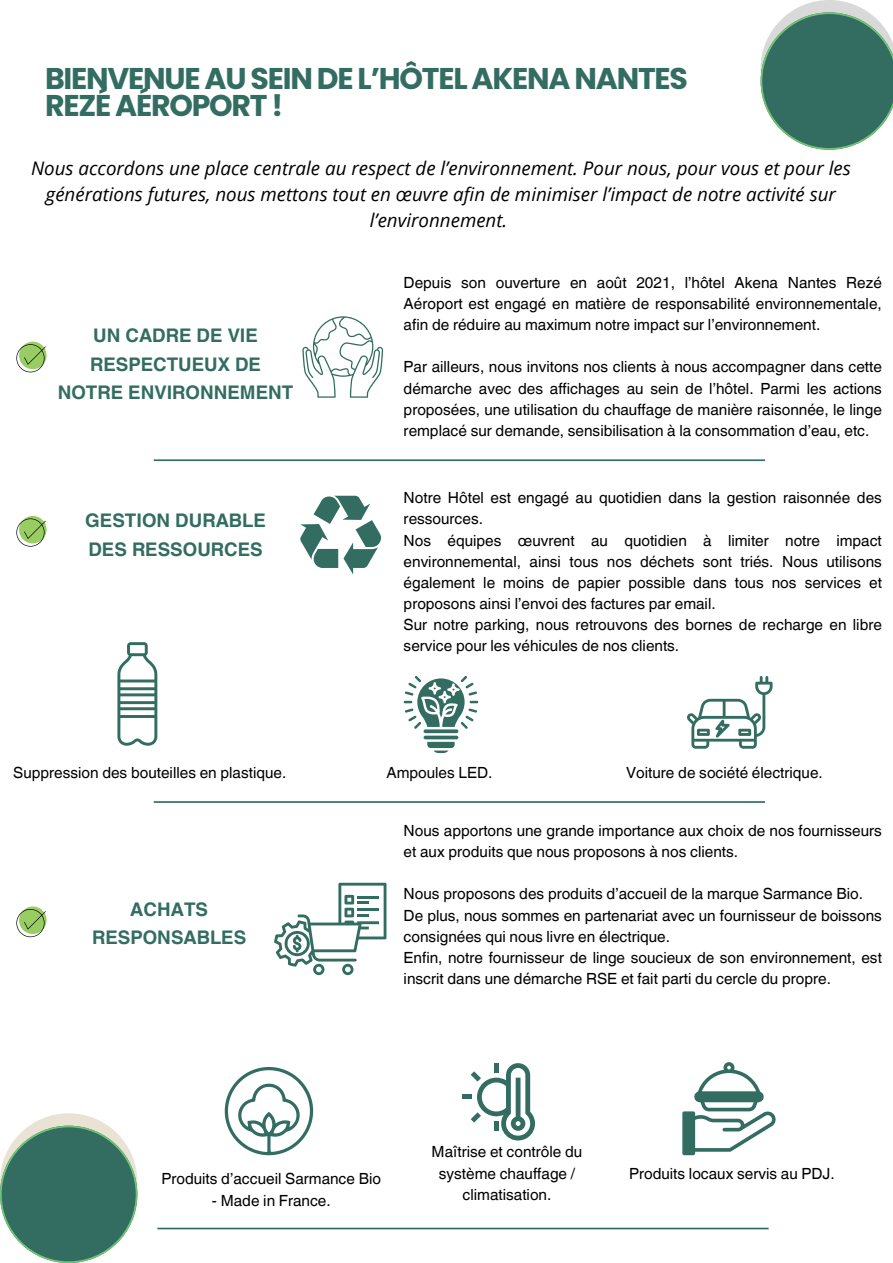
<style>
.page{position:relative;width:893px;height:1263px;background:#fff}
.page>*{position:absolute;margin:0;border:0;box-sizing:border-box;transform-origin:0 0}
.t1{font:700 30px/27px "Poppins";letter-spacing:-.04em;color:#336d61}
.t2{font:italic 18.75px/25.9px "Open Sans";color:#000;text-align:center}
.t3{font:700 18.75px/28.7px "Helvetica World";color:#336d61;text-align:center}
.t4{font:15.38px/21.1px "Helvetica World";color:#000}
</style>
<div class="page">
<div style="left:19px;top:342px;width:28px;height:27px;background:#99cc63;border-radius:50%"></div>
<svg style="left:16px;top:344px;width:30px;height:28px"></svg>
<hr style="left:154px;top:459px;width:611px;height:2px;background:#336d61">
<hr style="left:154px;top:801px;width:611px;height:2px;background:#336d61">
<div style="left:19px;top:516px;width:28px;height:27px;background:#99cc63;border-radius:50%"></div>
<svg style="left:16px;top:518px;width:30px;height:29px"></svg>
<hr style="left:157px;top:1228px;width:611px;height:1px;background:#336d61">
<svg style="left:19px;top:906px;width:28px;height:28px"></svg>
<svg style="left:16px;top:909px;width:30px;height:28px"></svg>
<svg style="left:760px;top:0;width:133px;height:150px"></svg>
<div style="left:0;top:1113px;width:137px;height:137px;background:#ebe2d6;border-radius:50%"></div>
<svg style="left:0;top:1125px;width:137px;height:138px"></svg>
<svg style="left:302px;top:316px;width:81px;height:82px"></svg>
<svg style="left:300px;top:496px;width:81px;height:78px"></svg>
<svg style="left:117px;top:642px;width:40px;height:104px"></svg>
<svg style="left:423px;top:729px;width:35px;height:4px"></svg>
<hr style="left:423px;top:736px;width:35px;height:3px;background:#336d61;border-radius:2px">
<svg style="left:427px;top:742px;width:28px;height:11px"></svg>
<svg style="left:404px;top:676px;width:74px;height:53px"></svg>
<svg style="left:687px;top:676px;width:85px;height:73px"></svg>
<svg style="left:274px;top:883px;width:112px;height:92px"></svg>
<svg style="left:225px;top:1067px;width:88px;height:88px"></svg>
<svg style="left:471px;top:1063px;width:64px;height:77px"></svg>
<div style="left:462px;top:1094px;width:10px;height:5px;background:#336d61"></div>
<div style="left:494px;top:1121px;width:5px;height:10px;background:#336d61"></div>
<svg style="left:682px;top:1062px;width:94px;height:93px"></svg>
<h1 class="t1" style="left:45px;top:65px;width:644px">BIENVENUE AU SEIN DE L’HÔTEL AKENA NANTES<br>REZÉ AÉROPORT !</h1>
<p class="t2" style="left:31px;top:155px;width:821px">Nous accordons une place centrale au respect de l’environnement. Pour nous, pour vous et pour les générations futures, nous mettons tout en œuvre afin de minimiser l’impact de notre activité sur l’environnement.</p>
<p class="t3" style="left:58px;top:319px;width:237px">UN CADRE DE VIE<br>RESPECTUEUX DE<br>NOTRE ENVIRONNEMENT</p>
<h3 class="t3" style="left:85px;top:504px;width:182px;text-align:left">GESTION DURABLE<br>DES RESSOURCES</h3>
<p class="t4" style="left:404px;top:272px;width:480px;text-align:justify">Depuis son ouverture en août 2021, l’hôtel Akena Nantes Rezé Aéroport est engagé en matière de responsabilité environnementale, afin de réduire au maximum notre impact sur l’environnement.</p>
<p class="t4" style="left:404px;top:356px;width:480px;text-align:justify">Par ailleurs, nous invitons nos clients à nous accompagner dans cette démarche avec des affichages au sein de l’hôtel. Parmi les actions proposées, une utilisation du chauffage de manière raisonnée, le linge remplacé sur demande, sensibilisation à la consommation d’eau, etc.</p>
<p class="t4" style="left:404px;top:487px;width:480px">Notre Hôtel est engagé au quotidien dans la gestion raisonnée des ressources.</p>
<p class="t4" style="left:404px;top:530px;width:480px;text-align:justify">Nos équipes œuvrent au quotidien à limiter notre impact environnemental, ainsi tous nos déchets sont triés. Nous utilisons également le moins de papier possible dans tous nos services et proposons ainsi l’envoi des factures par email.</p>
<p class="t4" style="left:404px;top:614px;width:480px">Sur notre parking, nous retrouvons des bornes de recharge en libre service pour les véhicules de nos clients.</p>
<p class="t4" style="left:13px;top:762px;width:275px">Suppression des bouteilles en plastique.</p>
<p class="t4" style="left:386px;top:762px;width:108px">Ampoules LED.</p>
<p class="t4" style="left:626px;top:762px;width:198px">Voiture de société électrique.</p>
<p class="t3" style="left:92px;top:893px;width:156px">ACHATS<br>RESPONSABLES</p>
<p class="t4" style="left:404px;top:820px;width:480px">Nous apportons une grande importance aux choix de nos fournisseurs et aux produits que nous proposons à nos clients.</p>
<p class="t4" style="left:404px;top:883px;width:461px">Nous proposons des produits d’accueil de la marque Sarmance Bio.</p>
<p class="t4" style="left:404px;top:905px;width:480px">De plus, nous sommes en partenariat avec un fournisseur de boissons consignées qui nous livre en électrique.</p>
<p class="t4" style="left:404px;top:947px;width:480px">Enfin, notre fournisseur de linge soucieux de son environnement, est inscrit dans une démarche RSE et fait parti du cercle du propre.</p>
<p class="t4" style="left:161px;top:1168px;width:221px">Produits d’accueil Sarmance Bio</p>
<p class="t4" style="left:212px;top:1190px;width:120px">- Made in France.</p>
<p class="t4" style="left:432px;top:1141px;width:152px;line-height:21.4px;text-align:center">Maîtrise et contrôle du système chauffage / climatisation.</p>
<p class="t4" style="left:629px;top:1162px;width:207px">Produits locaux servis au PDJ.</p>
</div>
